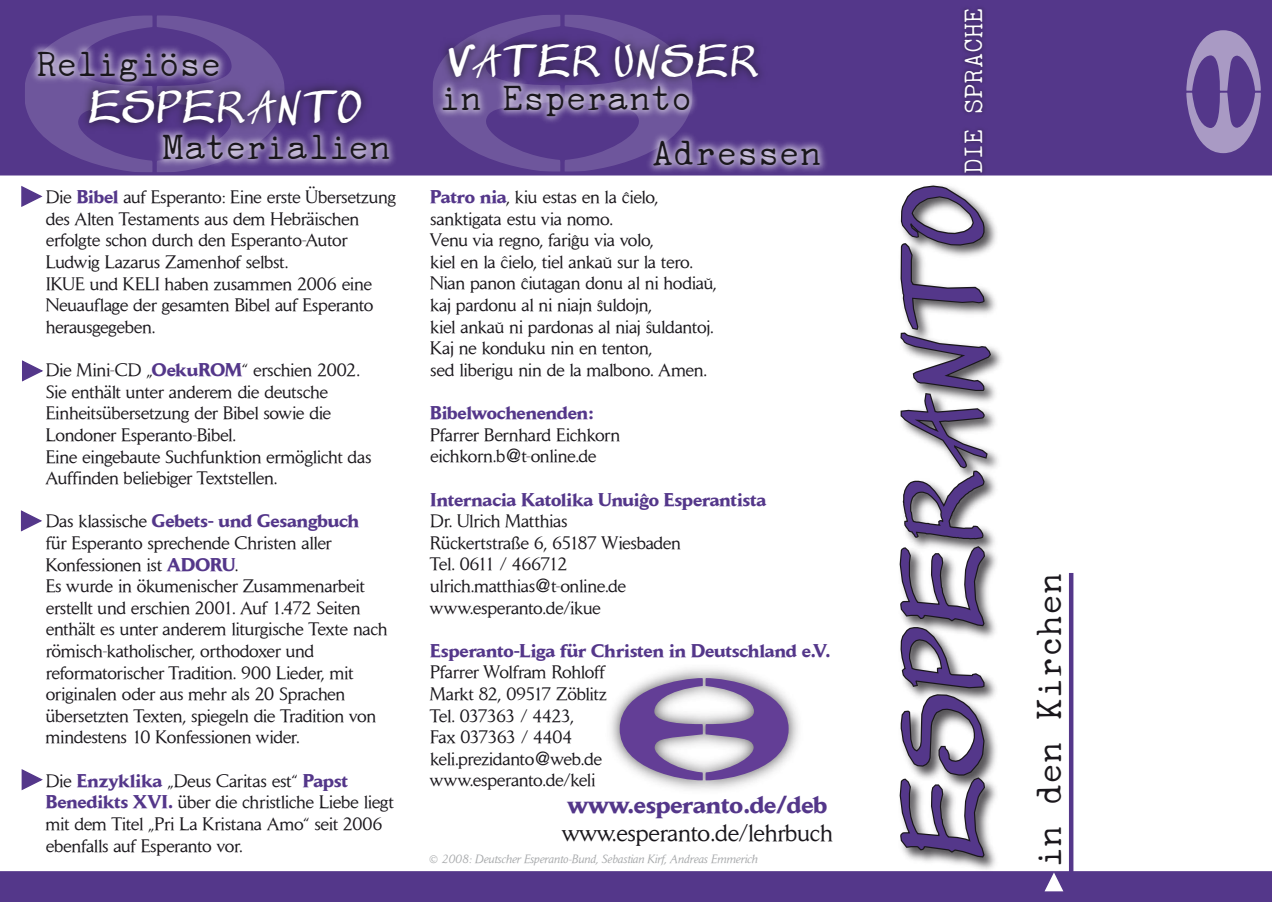
<style>
.page{position:relative;width:1272px;height:902px;background:#fff}
.page>*{position:absolute;margin:0;border:0;box-sizing:border-box;transform-origin:0 0}
.t1{font:90px "Versar";letter-spacing:-.05em;color:#54378a}
.t2{font:36px "Schreibmasch";color:#1a171c}
.t3{font:36px "Versar";letter-spacing:-.035em;color:#fff}
.t4{font:25.8px "Schreibmasch";color:#fff}
.t5{font:24px "Dailama Normal";color:#1a171c}
.t6{font:700 24px "Dailama";color:#54378a}
.t7{font:18px/21.6px "Dailama Normal";letter-spacing:-.005em;color:#1a171c}
.t8{font:700 18px "Dailama";color:#54378a}
.t9{font:18px "French Script";color:#1a171c}
.t10{font:italic 12px "Dailama";color:#a7a9ab}
.s1{font-family:"Dailama";font-weight:700;color:#54378a}
.s2{font-family:"Dailama Normal";font-weight:400;color:#1a171c}
</style>
<div class="page">
<div style="left:0;top:0;width:1271px;height:175px;background:#54378a"></div>
<svg style="left:434px;top:16px;width:257px;height:154px"></svg>
<div style="left:431px;top:13px;width:263px;height:160px;border:2px solid #54378a"></div>
<svg style="left:26px;top:17px;width:257px;height:154px"></svg>
<div style="left:23px;top:14px;width:263px;height:160px;border:2px solid #54378a"></div>
<div style="left:896px;top:182px;width:109px;height:690px;background:#1a171c;opacity:.75"></div>
<svg style="left:898px;top:184px;width:94px;height:674px"></svg>
<div style="left:959px;top:4px;width:28px;height:173px;background:#1a171c;opacity:.75"></div>
<svg style="left:79px;top:78px;width:293px;height:57px"></svg>
<div style="left:28px;top:41px;width:200px;height:50px;background:#fff;opacity:.8"></div>
<svg style="left:1186px;top:30px;width:74px;height:123px"></svg>
<div style="left:644px;top:131px;width:185px;height:44px;background:#fff;opacity:.8"></div>
<div style="left:154px;top:125px;width:244px;height:45px;background:#fff;opacity:.8"></div>
<svg style="left:438px;top:32px;width:329px;height:57px"></svg>
<div style="left:433px;top:75px;width:266px;height:51px;background:#fff;opacity:.8"></div>
<svg style="left:21px;top:186px;width:22px;height:21px"></svg>
<div style="left:1068px;top:573px;width:5px;height:306px;background:#54378a"></div>
<div style="left:0;top:871px;width:1271px;height:30px;background:#54378a"></div>
<svg style="left:21px;top:769px;width:22px;height:22px"></svg>
<div style="left:605px;top:663px;width:199px;height:132px;background:#1a171c;opacity:.75"></div>
<svg style="left:619px;top:678px;width:169px;height:102px"></svg>
<svg style="left:22px;top:360px;width:21px;height:22px"></svg>
<svg style="left:20px;top:510px;width:22px;height:22px"></svg>
<h2 class="t2" style="left:36px;top:41px;width:187px">Religiöse</h2>
<h2 class="t3" style="left:87px;top:89px;width:277px">ESPERANTO</h2>
<h2 class="t2" style="left:162px;top:125px;width:229px">Materialien</h2>
<p class="t7" style="left:46px;top:186px;width:351px">Die <span class="s1">Bibel</span> auf Esperanto: Eine erste Übersetzung des Alten Testaments aus dem Hebräischen erfolgte schon durch den Esperanto-Autor Ludwig Lazarus Zamenhof selbst.<br>IKUE und KELI haben zusammen 2006 eine Neuauflage der gesamten Bibel auf Esperanto herausgegeben.</p>
<p class="t7" style="left:46px;top:358px;width:327px">Die Mini-CD „<span class="s1">OekuROM</span>“ erschien 2002.<br>Sie enthält unter anderem die deutsche Einheitsübersetzung der Bibel sowie die Londoner Esperanto-Bibel.<br>Eine eingebaute Suchfunktion ermöglicht das Auffinden beliebiger Textstellen.</p>
<p class="t8" style="left:46px;top:510px;width:315px"><span class="s2">Das klassische</span> Gebets- und Gesangbuch</p>
<p class="t7" style="left:46px;top:531px;width:343px">für Esperanto sprechende Christen aller Konfessionen ist <span class="s1">ADORU</span>.<br>Es wurde in ökumenischer Zusammenarbeit erstellt und erschien 2001. Auf 1.472 Seiten enthält es unter anderem liturgische Texte nach römisch-katholischer, orthodoxer und reformatorischer Tradition. 900 Lieder, mit originalen oder aus mehr als 20 Sprachen übersetzten Texten, spiegeln die Tradition von mindestens 10 Konfessionen wider.</p>
<p class="t7" style="left:46px;top:769px;width:349px">Die <span class="s1">Enzyklika</span> „Deus Caritas est“ <span class="s1">Papst Benedikts XVI.</span> über die christliche Liebe liegt mit dem Titel „Pri La Kristana Amo“ seit 2006 ebenfalls auf Esperanto vor.</p>
<h2 class="t3" style="left:447px;top:43px;width:315px">VATER UNSER</h2>
<h2 class="t2" style="left:439px;top:76px;width:254px">in Esperanto</h2>
<h2 class="t2" style="left:652px;top:130px;width:170px">Adressen</h2>
<p class="t7" style="left:430px;top:185px;width:288px"><span class="s1">Patro nia</span>, kiu estas en la cielo, sanktigata estu via nomo.<br>Venu via regno, farigu via volo,<br>kiel en la cielo, tiel ankau sur la tero.<br>Nian panon ciutagan donu al ni hodiau, kaj pardonu al ni niajn suldojn,<br>kiel ankau ni pardonas al niaj suldantoj.<br>Kaj ne konduku nin en tenton,<br>sed liberigu nin de la malbono. Amen.</p>
<p class="t8" style="left:430px;top:401px;width:164px">Bibelwochenenden:</p>
<p class="t7" style="left:430px;top:423px;width:191px">Pfarrer Bernhard Eichkorn eichkorn.b@t-online.de</p>
<p class="t8" style="left:430px;top:488px;width:337px">Internacia Katolika Unuigo Esperantista</p>
<p class="t7" style="left:430px;top:509px;width:252px">Dr. Ulrich Matthias<br>Rückertstraße 6, 65187 Wiesbaden<br>Tel. 0611 / 466712 ulrich.matthias@t-online.de www.esperanto.de/ikue</p>
<p class="t8" style="left:430px;top:639px;width:401px">Esperanto-Liga für Christen in Deutschland e.V.</p>
<p class="t7" style="left:430px;top:661px;width:177px">Pfarrer Wolfram Rohloff<br>Markt 82, 09517 Zöblitz<br>Tel. 037363 / 4423,<br>Fax 037363 / 4404 keli.prezidanto@web.de www.esperanto.de/keli</p>
<p class="t7" style="left:626px;top:191px;width:7px">^</p>
<p class="t7" style="left:575px;top:234px;width:7px">^</p>
<p class="t7" style="left:505px;top:256px;width:7px">^</p>
<p class="t9" style="left:604px;top:247px;width:7px">˘</p>
<p class="t7" style="left:525px;top:278px;width:7px">^</p>
<p class="t9" style="left:705px;top:269px;width:7px">˘</p>
<p class="t7" style="left:600px;top:299px;width:7px">^</p>
<p class="t7" style="left:649px;top:321px;width:7px">^</p>
<p class="t9" style="left:496px;top:312px;width:7px">˘</p>
<p class="t8" style="left:644px;top:493px;width:7px">^</p>
<h3 class="t6" style="left:568px;top:789px;width:261px">www.esperanto.de/deb</h3>
<h3 class="t5" style="left:562px;top:818px;width:272px">www.esperanto.de/lehrbuch</h3>
<p class="t10" style="left:429px;top:851px;width:330px">© 2008: Deutscher Esperanto-Bund, Sebastian Kirf, Andreas Emmerich</p>
<h3 class="t4" style="left:957px;top:174px;width:167px;rotate:-90deg">DIE SPRACHE</h3>
<h1 class="t1" style="left:899px;top:860px;width:679px;rotate:-90deg">ESPERANTO</h1>
<h2 class="t2" style="left:1026px;top:867px;width:296px;rotate:-90deg">in den Kirchen</h2>
</div>
